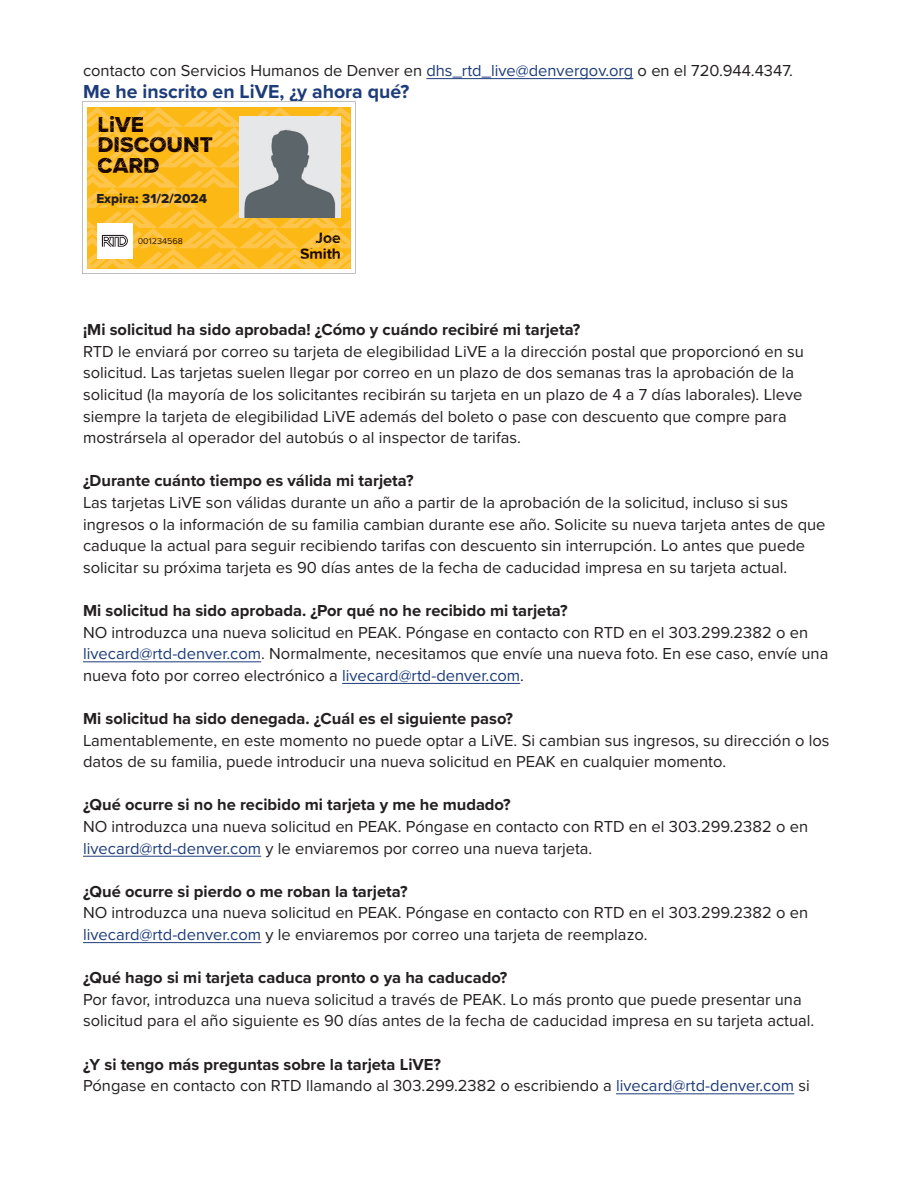
<style>
.page{position:relative;width:918px;height:1188px;background:#fff}
.page>*{position:absolute;margin:0;border:0;box-sizing:border-box;transform-origin:0 0}
.t1{font:22.5px "Proxima Nova Extrabld";color:#1b0600}
.t2{font:22.5px "Proxima Nova Extrabld";color:#1b0b00}
.t3{font:700 19.5px "Proxima Nova";color:#1d3c7a}
.t4{font:16.5px/21.6px "Proxima Nova";color:#231f20}
.t5{font:700 16.5px "Proxima Nova";color:#231f20}
.t6{font:700 15.75px "Proxima Nova";color:#1b0600}
.t7{font:700 15.75px "Proxima Nova";color:#1b0b00}
.t8{font:13.5px "Proxima Nova Extrabld";color:#231f20}
.t9{font:9px "Proxima Nova";color:#1b0b00}
.s1{color:#1d3c7a}
.s2{color:#1b0600}
</style>
<div class="page">
<hr style="left:426px;top:78px;width:207px;height:1px;background:#1d3c7a">
<hr style="left:83px;top:661px;width:178px;height:1px;background:#1d3c7a">
<hr style="left:342px;top:683px;width:178px;height:1px;background:#1d3c7a">
<hr style="left:83px;top:856px;width:178px;height:1px;background:#1d3c7a">
<hr style="left:83px;top:942px;width:178px;height:1px;background:#1d3c7a">
<hr style="left:616px;top:1093px;width:178px;height:1px;background:#1d3c7a">
<svg style="left:82px;top:102px;width:273px;height:172px;background:#e9c060"></svg>
<p class="t4" style="left:83px;top:59px;width:712px">contacto con Servicios Humanos de Denver en <span class="s1">dhs_rtd_live@denvergov.org</span> o en el 720.944.4347.</p>
<p class="t3" style="left:83px;top:77px;width:328px">Me he inscrito en LiVE, ¿y ahora qué?</p>
<p class="t1" style="left:97px;top:108px;width:48px">LiVE</p>
<p class="t2" style="left:97px;top:128px;width:117px">DISCOUNT</p>
<p class="t1" style="left:97px;top:148px;width:64px">CARD</p>
<p class="t8" style="left:96px;top:188px;width:112px">Expira: 31/2/2024</p>
<p class="t9" style="left:138px;top:235px;width:47px">00123456<span class="s2">8</span></p>
<p class="t6" style="left:315px;top:226px;width:27px">Joe</p>
<p class="t6" style="left:300px;top:242px;width:42px">Smith</p>
<p class="t7" style="left:309px;top:242px;width:5px">i</p>
<p class="t5" style="left:83px;top:317px;width:499px">¡Mi solicitud ha sido aprobada! ¿Cómo y cuándo recibiré mi tarjeta?</p>
<p class="t4" style="left:83px;top:340px;width:723px">RTD le enviará por correo su tarjeta de elegibilidad LiVE a la dirección postal que proporcionó en su solicitud. Las tarjetas suelen llegar por correo en un plazo de dos semanas tras la aprobación de la solicitud (la mayoría de los solicitantes recibirán su tarjeta en un plazo de 4 a 7 días laborales). Lleve siempre la tarjeta de elegibilidad LiVE además del boleto o pase con descuento que compre para mostrársela al operador del autobús o al inspector de tarifas.</p>
<p class="t5" style="left:83px;top:469px;width:332px">¿Durante cuánto tiempo es válida mi tarjeta?</p>
<p class="t4" style="left:83px;top:491px;width:744px">Las tarjetas LiVE son válidas durante un año a partir de la aprobación de la solicitud, incluso si sus ingresos o la información de su familia cambian durante ese año. Solicite su nueva tarjeta antes de que caduque la actual para seguir recibiendo tarifas con descuento sin interrupción. Lo antes que puede solicitar su próxima tarjeta es 90 días antes de la fecha de caducidad impresa en su tarjeta actual.</p>
<p class="t5" style="left:83px;top:598px;width:486px">Mi solicitud ha sido aprobada. ¿Por qué no he recibido mi tarjeta?</p>
<p class="t4" style="left:83px;top:621px;width:747px">NO introduzca una nueva solicitud en PEAK. Póngase en contacto con RTD en el 303.299.2382 o en <span class="s1">livecard@rtd-denver.com</span>. Normalmente, necesitamos que envíe una nueva foto. En ese caso, envíe una nueva foto por correo electrónico a <span class="s1">livecard@rtd-denver.com</span>.</p>
<p class="t5" style="left:83px;top:706px;width:432px">Mi solicitud ha sido denegada. ¿Cuál es el siguiente paso?</p>
<p class="t4" style="left:83px;top:729px;width:748px">Lamentablemente, en este momento no puede optar a LiVE. Si cambian sus ingresos, su dirección o los datos de su familia, puede introducir una nueva solicitud en PEAK en cualquier momento.</p>
<p class="t5" style="left:83px;top:793px;width:429px">¿Qué ocurre si no he recibido mi tarjeta y me he mudado?</p>
<p class="t4" style="left:83px;top:815px;width:727px">NO introduzca una nueva solicitud en PEAK. Póngase en contacto con RTD en el 303.299.2382 o en <span class="s1">livecard@rtd-denver.com</span> y le enviaremos por correo una nueva tarjeta.</p>
<p class="t5" style="left:83px;top:879px;width:326px">¿Qué ocurre si pierdo o me roban la tarjeta?</p>
<p class="t4" style="left:83px;top:901px;width:727px">NO introduzca una nueva solicitud en PEAK. Póngase en contacto con RTD en el 303.299.2382 o en <span class="s1">livecard@rtd-denver.com</span> y le enviaremos por correo una tarjeta de reemplazo.</p>
<p class="t5" style="left:83px;top:965px;width:426px">¿Qué hago si mi tarjeta caduca pronto o ya ha caducado?</p>
<p class="t4" style="left:83px;top:988px;width:733px">Por favor, introduzca una nueva solicitud a través de PEAK. Lo más pronto que puede presentar una solicitud para el año siguiente es 90 días antes de la fecha de caducidad impresa en su tarjeta actual.</p>
<p class="t5" style="left:83px;top:1052px;width:359px">¿Y si tengo más preguntas sobre la tarjeta LiVE?</p>
<p class="t4" style="left:83px;top:1074px;width:728px">Póngase en contacto con RTD llamando al 303.299.2382 o escribiendo a <span class="s1">livecard@rtd-denver.com</span> si</p>
</div>
